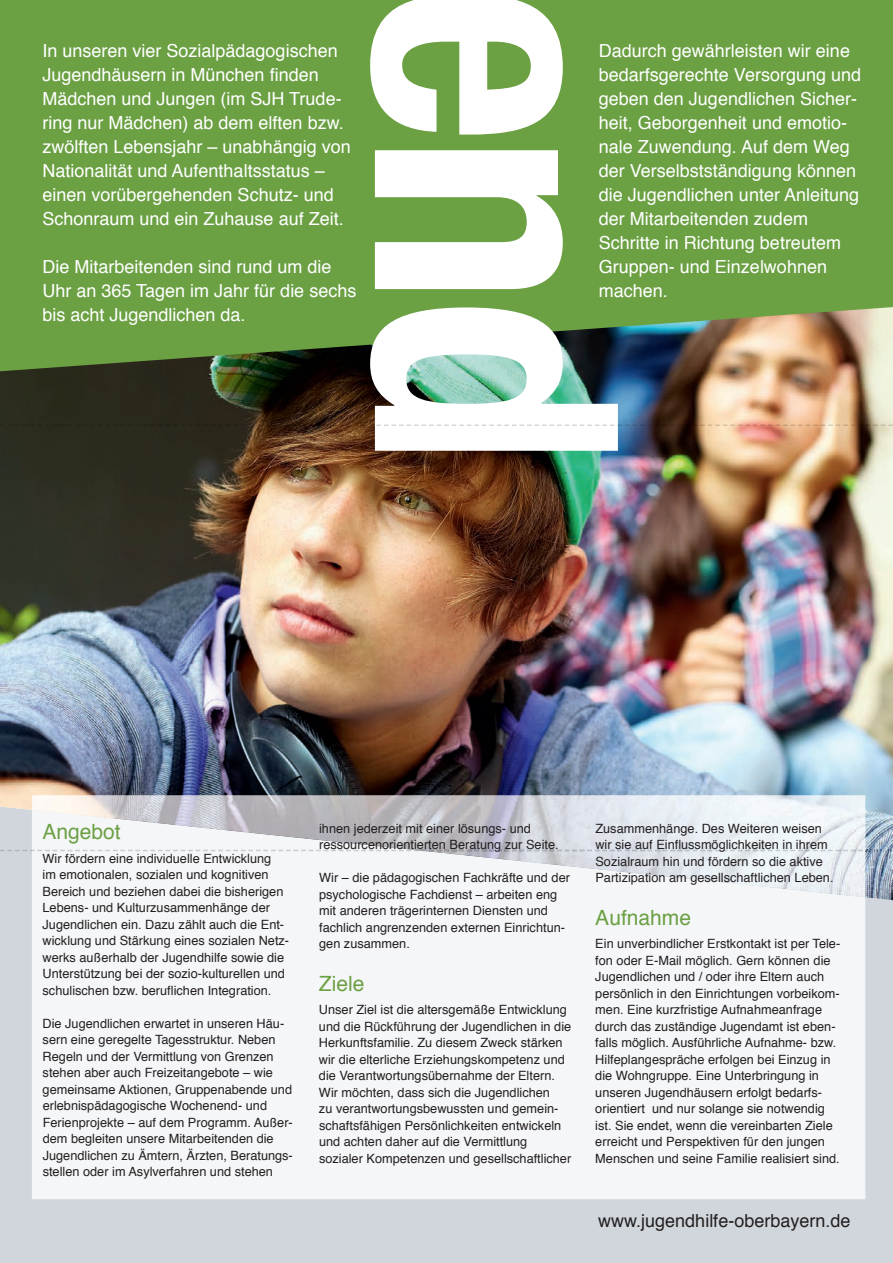
<style>
.page{position:relative;width:893px;height:1263px;background:#fff}
.page>*{position:absolute;margin:0;border:0;box-sizing:border-box;transform-origin:0 0}
.t1{font:21px "Helvetica";color:#6ba043}
.t2{font:18px/24px "Helvetica";color:#fff}
.t3{font:18px "Helvetica";color:#231f20}
.t4{font:12.75px/16.5px "Helvetica";color:#231f20}
</style>
<div class="page">
<div style="left:0;top:765px;width:893px;height:498px;background:#d0d6db"></div>
<img style="left:0;top:372px;width:893px;height:529px">
<svg style="left:0;top:0;width:893px;height:372px;background:#6b9c45"></svg>
<svg style="left:375px;top:150px;width:188px;height:139px"></svg>
<svg style="left:370px;top:0;width:193px;height:135px"></svg>
<div style="left:32px;top:897px;width:833px;height:302px;background:#f5f6f8"></div>
<img style="left:32px;top:795px;width:833px;height:102px">
<img style="left:45px;top:425px;width:840px;height:1px">
<svg style="left:370px;top:307px;width:248px;height:144px"></svg>
<svg style="left:866px;top:850px;width:27px;height:1px"></svg>
<svg style="left:0;top:850px;width:414px;height:1px"></svg>
<img style="left:414px;top:850px;width:449px;height:1px">
<p class="t2" style="left:43px;top:41px;width:310px">In unseren vier Sozialpädagogischen Jugendhäusern in München finden Mädchen und Jungen (im SJH Trude&shy;ring nur Mädchen) ab dem elften bzw. zwölften Lebensjahr – unabhängig von Nationalität und Aufenthaltsstatus – einen vorübergehenden Schutz- und Schonraum und ein Zuhause auf Zeit.</p>
<h2 class="t2" style="left:43px;top:257px;width:315px">Die Mitarbeitenden sind rund um die<br>Uhr an 365 Tagen im Jahr für die sechs bis acht Jugendlichen da.</h2>
<p class="t2" style="left:599px;top:41px;width:264px">Dadurch gewährleisten wir eine bedarfsgerechte Versorgung und geben den Jugendlichen Sicher&shy;heit, Geborgenheit und emotio&shy;nale Zuwendung. Auf dem Weg der Verselbstständigung können die Jugendlichen unter Anleitung der Mitarbeitenden zudem<br>Schritte in Richtung betreutem<br>Gruppen- und Einzelwohnen machen.</p>
<h1 class="t1" style="left:43px;top:823px;width:80px">Angebot</h1>
<p class="t4" style="left:43px;top:851px;width:248px">Wir fördern eine individuelle Entwicklung<br>im emotionalen, sozialen und kognitiven Bereich und beziehen dabei die bisherigen Lebens- und Kulturzusammenhänge der Jugendlichen ein. Dazu zählt auch die Ent&shy;wicklung und Stärkung eines sozialen Netz&shy;werks außerhalb der Jugendhilfe sowie die Unterstützung bei der sozio-kulturellen und schulischen bzw. beruflichen Integration.</p>
<p class="t4" style="left:43px;top:1016px;width:252px">Die Jugendlichen erwartet in unseren Häu&shy;sern eine geregelte Tagesstruktur. Neben Regeln und der Vermittlung von Grenzen stehen aber auch Freizeitangebote – wie gemeinsame Aktionen, Gruppenabende und erlebnispädagogische Wochenend- und Ferienprojekte – auf dem Programm. Außer&shy;dem begleiten unsere Mitarbeitenden die Jugendlichen zu Ämtern, Ärzten, Beratungs&shy;stellen oder im Asylverfahren und stehen</p>
<p class="t4" style="left:319px;top:821px;width:241px">ihnen jederzeit mit einer lösungs- und ressourcenorientierten Beratung zur Seite.</p>
<p class="t4" style="left:319px;top:870px;width:252px">Wir – die pädagogischen Fachkräfte und der psychologische Fachdienst – arbeiten eng mit anderen trägerinternen Diensten und fachlich angrenzenden externen Einrichtun&shy;gen zusammen.</p>
<h1 class="t1" style="left:319px;top:974px;width:47px">Ziele</h1>
<p class="t4" style="left:319px;top:1002px;width:254px">Unser Ziel ist die altersgemäße Entwicklung und die Rückführung der Jugendlichen in die Herkunftsfamilie. Zu diesem Zweck stärken wir die elterliche Erziehungskompetenz und die Verantwortungsübernahme der Eltern.<br>Wir möchten, dass sich die Jugendlichen<br>zu verantwortungsbewussten und gemein&shy;schaftsfähigen Persönlichkeiten entwickeln und achten daher auf die Vermittlung sozialer Kompetenzen und gesellschaftlicher</p>
<p class="t4" style="left:595px;top:821px;width:240px">Zusammenhänge. Des Weiteren weisen wir sie auf Einflussmöglichkeiten in ihrem Sozialraum hin und fördern so die aktive Partizipation am gesellschaftlichen Leben.</p>
<h1 class="t1" style="left:595px;top:908px;width:97px">Aufnahme</h1>
<p class="t4" style="left:595px;top:936px;width:246px">Ein unverbindlicher Erstkontakt ist per Tele&shy;fon oder E-Mail möglich. Gern können die Jugendlichen und / oder ihre Eltern auch persönlich in den Einrichtungen vorbeikom&shy;men. Eine kurzfristige Aufnahmeanfrage durch das zuständige Jugendamt ist eben&shy;falls möglich. Ausführliche Aufnahme- bzw.<br>Hilfeplangespräche erfolgen bei Einzug in die Wohngruppe. Eine Unterbringung in unseren Jugendhäusern erfolgt bedarfs&shy;orientiert und nur solange sie notwendig ist. Sie endet, wenn die vereinbarten Ziele erreicht und Perspektiven für den jungen Menschen und seine Familie realisiert sind.</p>
<h2 class="t3" style="left:598px;top:1213px;width:254px">www.jugendhilfe-oberbayern.de</h2>
</div>
